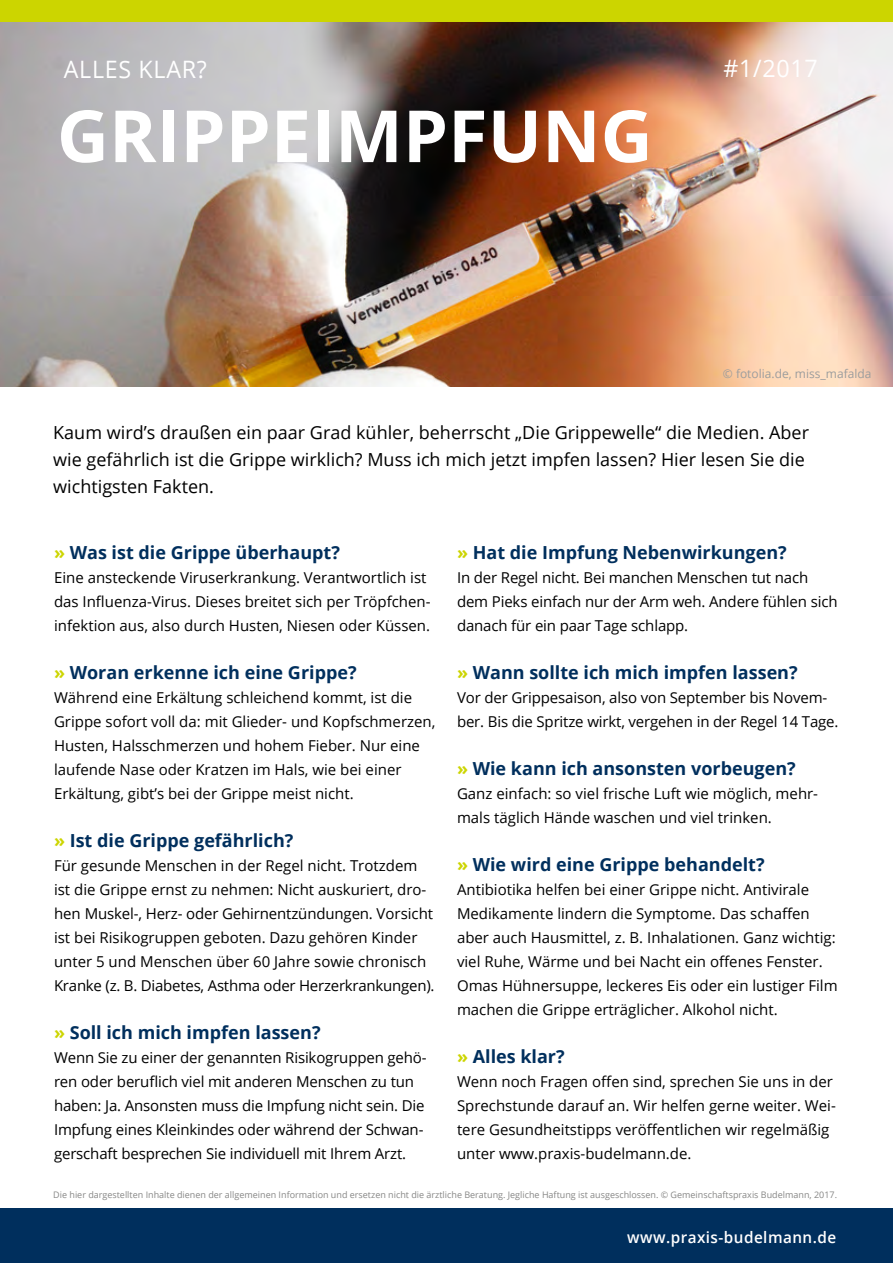
<style>
.page{position:relative;width:893px;height:1263px;background:#fff}
.page>*{position:absolute;margin:0;border:0;box-sizing:border-box;transform-origin:0 0}
.t1{font:700 72px "Open Sans";color:#fff}
.t2{font:24px "Open Sans";letter-spacing:.03em;color:#fff}
.t3{font:700 18px "Open Sans";color:#002f5d}
.t4{font:18px/27px "Open Sans";color:#000}
.t5{font:600 15.75px "Open Sans";letter-spacing:.03em;color:#fff}
.t6{font:15px/24px "Open Sans";color:#000}
.t7{font:12px "Open Sans";color:#9c9d9d}
.t8{font:9px "Open Sans";color:#878786}
.s1{color:#ccd500}
</style>
<div class="page">
<img style="left:0;top:21px;width:893px;height:366px">
<div style="left:0;top:1209px;width:893px;height:54px;background:#002f5d"></div>
<div style="left:0;top:0;width:893px;height:21px;background:#ccd500"></div>
<h2 class="t2" style="left:64px;top:53px;width:145px">ALLES KLAR?</h2>
<h1 class="t1" style="left:57px;top:85px;width:597px">GRIPPEIMPFUNG</h1>
<h2 class="t2" style="left:723px;top:52px;width:96px">#1/2017</h2>
<p class="t7" style="left:723px;top:365px;width:150px">© fotolia.de, miss_mafalda</p>
<p class="t4" style="left:53px;top:418px;width:757px">Kaum wird’s draußen ein paar Grad kühler, beherrscht „Die Grippewelle“ die Medien. Aber wie gefährlich ist die Grippe wirklich? Muss ich mich jetzt impfen lassen? Hier lesen Sie die wichtigsten Fakten.</p>
<p class="t3" style="left:54px;top:540px;width:287px"><span class="s1">»</span> Was ist die Grippe überhaupt?</p>
<p class="t6" style="left:54px;top:565px;width:378px">Eine ansteckende Viruserkrankung. Verantwortlich ist das Influenza-Virus. Dieses breitet sich per Tröpfchen&shy;infektion aus, also durch Husten, Niesen oder Küssen.</p>
<p class="t3" style="left:54px;top:660px;width:304px"><span class="s1">»</span> Woran erkenne ich eine Grippe?</p>
<p class="t6" style="left:54px;top:685px;width:383px">Während eine Erkältung schleichend kommt, ist die Grippe sofort voll da: mit Glieder- und Kopfschmerzen, Husten, Halsschmerzen und hohem Fieber. Nur eine laufende Nase oder Kratzen im Hals, wie bei einer Erkältung, gibt’s bei der Grippe meist nicht.</p>
<p class="t3" style="left:54px;top:828px;width:241px"><span class="s1">»</span> Ist die Grippe gefährlich?</p>
<p class="t6" style="left:54px;top:853px;width:382px">Für gesunde Menschen in der Regel nicht. Trotzdem ist die Grippe ernst zu nehmen: Nicht auskuriert, dro&shy;hen Muskel-, Herz- oder Gehirnentzündungen. Vorsicht ist bei Risikogruppen geboten. Dazu gehören Kinder unter 5 und Menschen über 60 Jahre sowie chronisch Kranke (z. B. Diabetes, Asthma oder Herzerkrankungen).</p>
<p class="t3" style="left:54px;top:1020px;width:268px"><span class="s1">»</span> Soll ich mich impfen lassen?</p>
<p class="t6" style="left:54px;top:1045px;width:374px">Wenn Sie zu einer der genannten Risikogruppen gehö&shy;ren oder beruflich viel mit anderen Menschen zu tun haben: Ja. Ansonsten muss die Impfung nicht sein. Die Impfung eines Kleinkindes oder während der Schwan&shy;gerschaft besprechen Sie individuell mit Ihrem Arzt.</p>
<p class="t3" style="left:457px;top:540px;width:331px"><span class="s1">»</span> Hat die Impfung Nebenwirkungen?</p>
<p class="t6" style="left:457px;top:565px;width:382px">In der Regel nicht. Bei manchen Menschen tut nach dem Pieks einfach nur der Arm weh. Andere fühlen sich danach für ein paar Tage schlapp.</p>
<p class="t3" style="left:457px;top:660px;width:342px"><span class="s1">»</span> Wann sollte ich mich impfen lassen?</p>
<p class="t6" style="left:457px;top:685px;width:383px">Vor der Grippesaison, also von September bis Novem&shy;ber. Bis die Spritze wirkt, vergehen in der Regel 14 Tage.</p>
<p class="t3" style="left:457px;top:756px;width:340px"><span class="s1">»</span> Wie kann ich ansonsten vorbeugen?</p>
<p class="t6" style="left:457px;top:781px;width:363px">Ganz einfach: so viel frische Luft wie möglich, mehr&shy;mals täglich Hände waschen und viel trinken.</p>
<p class="t3" style="left:457px;top:852px;width:309px"><span class="s1">»</span> Wie wird eine Grippe behandelt?</p>
<p class="t6" style="left:457px;top:877px;width:382px">Antibiotika helfen bei einer Grippe nicht. Antivirale Medikamente lindern die Symptome. Das schaffen aber auch Hausmittel, z. B. Inhalationen. Ganz wichtig: viel Ruhe, Wärme und bei Nacht ein offenes Fenster.<br>Omas Hühnersuppe, leckeres Eis oder ein lustiger Film machen die Grippe erträglicher. Alkohol nicht.</p>
<p class="t3" style="left:457px;top:1044px;width:109px"><span class="s1">»</span> Alles klar?</p>
<p class="t6" style="left:457px;top:1069px;width:380px">Wenn noch Fragen offen sind, sprechen Sie uns in der Sprechstunde darauf an. Wir helfen gerne weiter. Wei&shy;tere Gesundheitstipps veröffentlichen wir regelmäßig unter www.praxis-budelmann.de.</p>
<p class="t8" style="left:53px;top:1188px;width:785px">Die hier dargestellten Inhalte dienen der allgemeinen Information und ersetzen nicht die ärztliche Beratung. Jegliche Haftung ist ausgeschlossen. © Gemeinschaftspraxis Budelmann, 2017.</p>
<p class="t5" style="left:627px;top:1227px;width:210px">www.praxis-budelmann.de</p>
</div>
